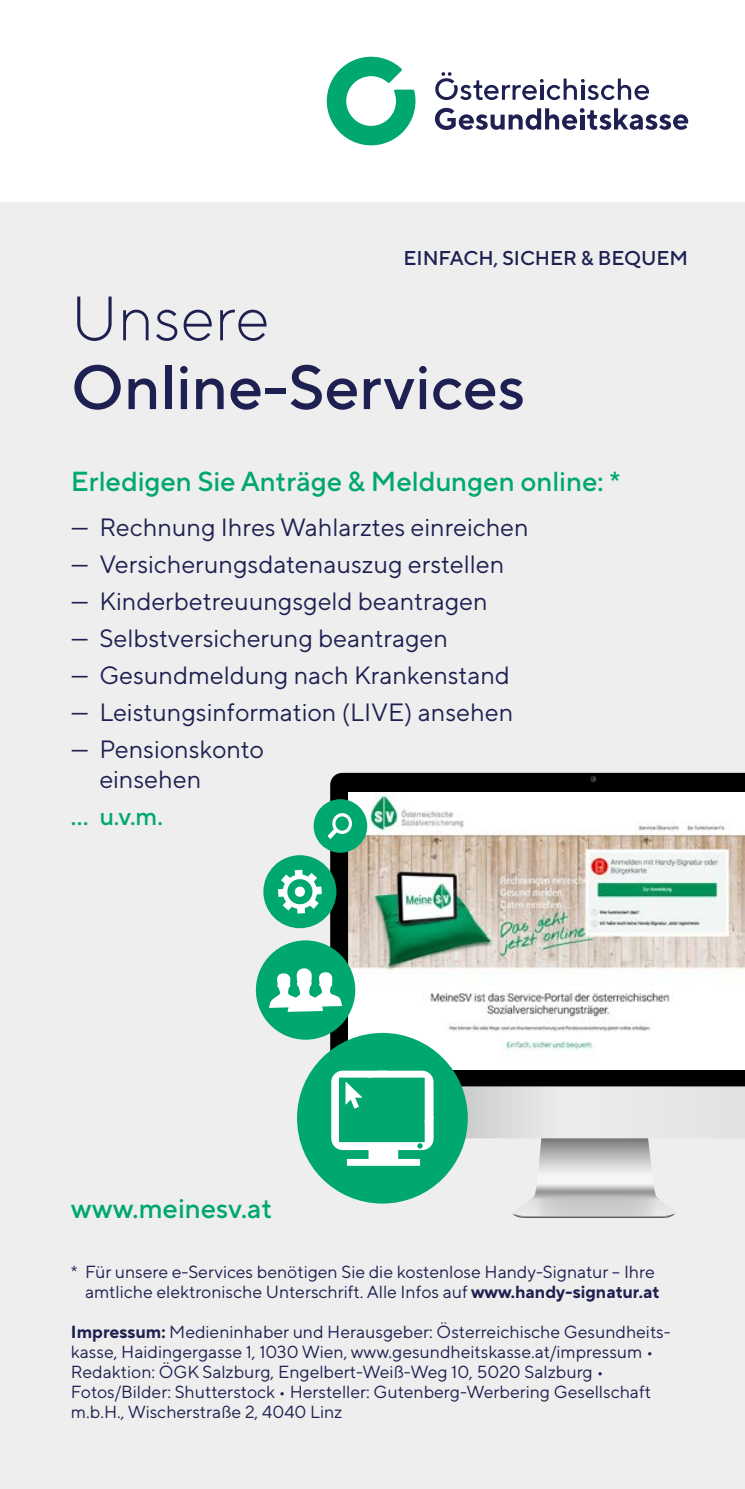
<style>
.page{position:relative;width:745px;height:1489px;background:#fff}
.page>*{position:absolute;margin:0;border:0;box-sizing:border-box;transform-origin:0 0}
.t1{font:500 62.5px "TT Norms Pro";color:#1e2051}
.t2{font:300 62.5px "TT Norms Pro";color:#1e2051}
.t3{font:500 27.5px "TT Norms Pro";color:#00a86f}
.t4{font:25px/30px "TT Norms Pro";color:#1e2051}
.t5{font:500 25px "TT Norms Pro";color:#00a86f}
.t6{font:500 20px "TT Norms Pro";color:#1e2051}
.t7{font:17.5px/20px "TT Norms Pro";color:#1e2051;text-align:right}
.s1{font-weight:700}
</style>
<div class="page">
<svg style="left:326px;top:57px;width:89px;height:88px"></svg>
<svg style="left:435px;top:108px;width:252px;height:22px"></svg>
<svg style="left:435px;top:72px;width:213px;height:28px"></svg>
<div style="left:0;top:202px;width:744px;height:1286px;background:#eee"></div>
<svg style="left:512px;top:1195px;width:163px;height:22px"></svg>
<img style="left:534px;top:1198px;width:121px;height:17px">
<svg style="left:330px;top:772px;width:414px;height:298px;background:#0f1010"></svg>
<svg style="left:589px;top:775px;width:7px;height:7px"></svg>
<img style="left:348px;top:792px;width:396px;height:277px">
<div style="left:297px;top:1032px;width:170px;height:171px;background:#00a86f;border-radius:50%"></div>
<svg style="left:331px;top:1070px;width:413px;height:95px"></svg>
<div style="left:263px;top:855px;width:73px;height:73px;background:#00a86f;border-radius:50%"></div>
<svg style="left:278px;top:869px;width:43px;height:44px"></svg>
<div style="left:313px;top:799px;width:54px;height:53px;background:#00a86f;border-radius:50%"></div>
<svg style="left:327px;top:813px;width:25px;height:25px"></svg>
<div style="left:256px;top:940px;width:99px;height:99px;background:#00a86f;border-radius:50%"></div>
<svg style="left:269px;top:968px;width:73px;height:43px"></svg>
<p class="t6" style="left:403px;top:243px;width:286px">EINFACH, SICHER &amp; BEQUEM</p>
<h1 class="t2" style="left:71px;top:273px;width:200px">Unsere</h1>
<h1 class="t1" style="left:71px;top:341px;width:455px">Online-Services</h1>
<h2 class="t3" style="left:71px;top:461px;width:550px">Erledigen Sie Anträge &amp; Meldungen online: *</h2>
<h3 class="t4" style="left:71px;top:510px;width:459px">— Rechnung Ihres Wahlarztes einreichen</h3>
<h3 class="t4" style="left:71px;top:547px;width:434px">— Versicherungsdatenauszug erstellen</h3>
<h3 class="t4" style="left:71px;top:584px;width:418px">— Kinderbetreuungsgeld beantragen</h3>
<h3 class="t4" style="left:71px;top:621px;width:378px">— Selbstversicherung beantragen</h3>
<h3 class="t4" style="left:71px;top:658px;width:440px">— Gesundmeldung nach Krankenstand</h3>
<h3 class="t4" style="left:71px;top:695px;width:443px">— Leistungsinformation (LIVE) ansehen</h3>
<h3 class="t4" style="left:99px;top:732px;width:166px;text-indent:-28px">— Pensionskonto einsehen</h3>
<h3 class="t5" style="left:71px;top:798px;width:93px">… u.v.m.</h3>
<h2 class="t3" style="left:71px;top:1188px;width:203px">www.meinesv.at</h2>
<p class="t7" style="left:71px;top:1260px;width:589px">* Für unsere e-Services benötigen Sie die kostenlose Handy-Signatur – Ihre amtliche elektronische Unterschrift. Alle Infos auf <span class="s1">www.handy-signatur.at</span></p>
<p class="t7" style="left:71px;top:1320px;width:601px;text-align:left"><span class="s1">Impressum:</span> Medieninhaber und Herausgeber: Österreichische Gesundheits&shy;kasse, Haidingergasse 1, 1030 Wien, www.gesundheitskasse.at/impressum • Redaktion: ÖGK Salzburg, Engelbert-Weiß-Weg 10, 5020 Salzburg • Fotos/Bilder: Shutterstock • Hersteller: Gutenberg-Werbering Gesellschaft m.b.H., Wischerstraße 2, 4040 Linz</p>
</div>
